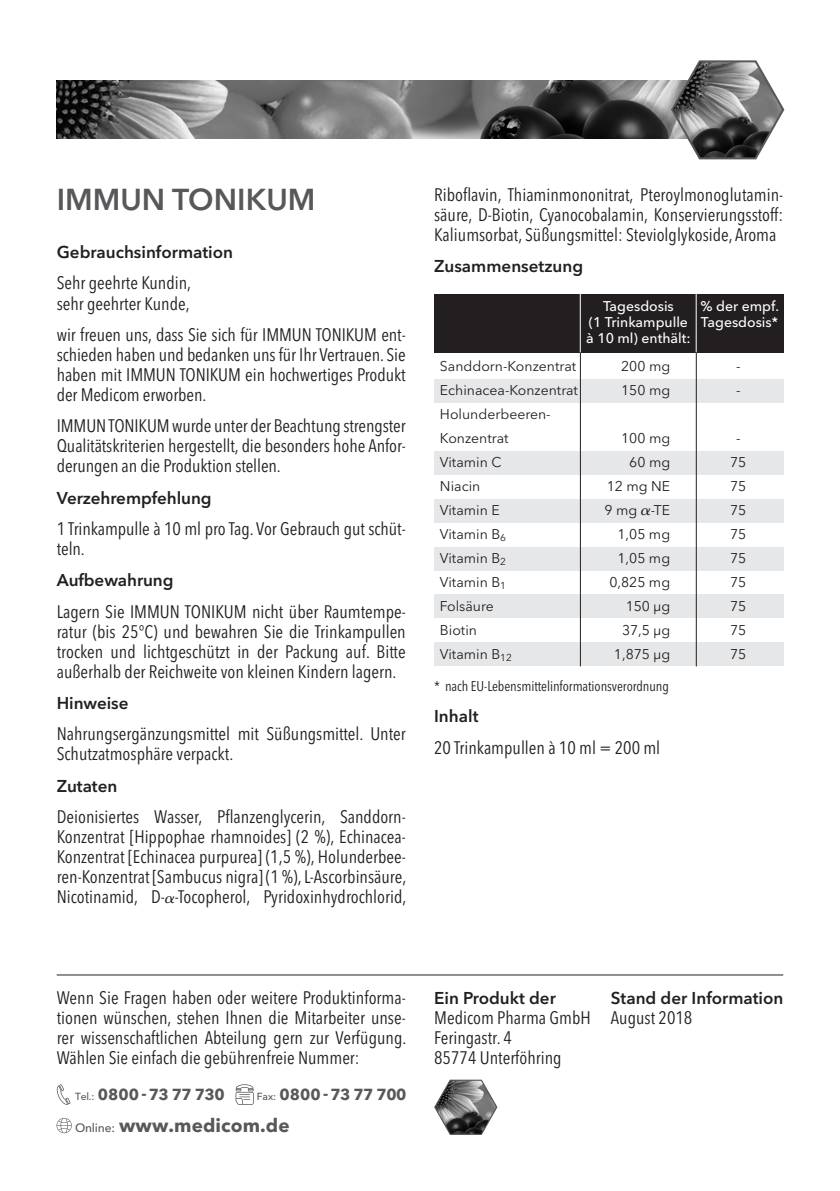
<style>
.page{position:relative;width:840px;height:1191px;background:#fff}
.page>*{position:absolute;margin:0;border:0;box-sizing:border-box;transform-origin:0 0}
.t1{font:600 30px "Avenir Next LT Pro";color:#57585a}
.t2{font:700 18.8px "Avenir Next LT Pro";letter-spacing:.005em;color:#57585a}
.Texto_Avenir_9pt__10{font:condensed 18px/20px "Avenir Next LT Pro";color:#231f20;text-align:justify}
.Texto_Avenir_9pt__10-2{font:600 17px "Avenir Next LT Pro";color:#231f20}
.t3{font:700 15.8px "Avenir Next LT Pro";letter-spacing:-.03em;color:#57585a}
.t4{font:14px/24px "Avenir Next LT Pro";color:#231f20}
.t5{font:500 14px/16px "Avenir Next LT Pro";color:#fff;text-align:center}
.Texto_Avenir_9pt__12{font:condensed 14px "Avenir Next LT Pro";letter-spacing:-.005em;color:#231f20}
.s1{font-family:"European Pi Two";font-stretch:normal;font-size:16px}
.s2{font-family:"European Pi Two";font-size:16px}
.s3{font-weight:500;font-size:10.2px}
.s4{font-weight:500;font-size:12px}
</style>
<div class="page">
<img style="left:57px;top:81px;width:612px;height:58px">
<div style="left:434px;top:379px;width:348px;height:24px;background:#e6e7e9"></div>
<div style="left:434px;top:498px;width:348px;height:24px;background:#e6e7e9"></div>
<div style="left:434px;top:594px;width:348px;height:24px;background:#e6e7e9"></div>
<div style="left:434px;top:451px;width:348px;height:24px;background:#e6e7e9"></div>
<div style="left:434px;top:546px;width:348px;height:24px;background:#e6e7e9"></div>
<div style="left:434px;top:642px;width:348px;height:24px;background:#e6e7e9"></div>
<hr style="left:579px;top:352px;width:1px;height:314px;background:#231f20">
<hr style="left:695px;top:352px;width:1px;height:314px;background:#231f20">
<div style="left:434px;top:294px;width:348px;height:58px;background:#231f20"></div>
<hr style="left:579px;top:294px;width:1px;height:58px;background:#fff">
<hr style="left:695px;top:294px;width:1px;height:58px;background:#fff">
<svg style="left:56px;top:1118px;width:16px;height:15px"></svg>
<svg style="left:56px;top:1084px;width:15px;height:20px"></svg>
<svg style="left:235px;top:1084px;width:18px;height:20px"></svg>
<hr style="left:57px;top:974px;width:725px;height:1px;background:#231f20">
<svg style="left:669px;top:60px;width:116px;height:100px"></svg>
<svg style="left:434px;top:1079px;width:64px;height:56px"></svg>
<p class="t1" style="left:57px;top:181px;width:260px">IMMUN TONIKUM</p>
<p class="Texto_Avenir_9pt__10-2" style="left:57px;top:242px;width:178px">Gebrauchsinformation</p>
<p class="Texto_Avenir_9pt__10" style="left:57px;top:273px;width:136px">Sehr geehrte Kundin, sehr geehrter Kunde,</p>
<p class="Texto_Avenir_9pt__10" style="left:57px;top:324px;width:350px">wir freuen uns, dass Sie sich für IMMUN TONIKUM ent&shy;schieden haben und bedanken uns für Ihr Vertrauen. Sie haben mit IMMUN TONIKUM ein hochwertiges Produkt der Medicom erworben.</p>
<p class="Texto_Avenir_9pt__10" style="left:57px;top:416px;width:350px">IMMUN TONIKUM wurde unter der Beachtung strengster Qualitätskriterien hergestellt, die besonders hohe Anfor&shy;derungen an die Produktion stellen.</p>
<p class="Texto_Avenir_9pt__10-2" style="left:57px;top:487px;width:156px">Verzehrempfehlung</p>
<p class="Texto_Avenir_9pt__10" style="left:57px;top:518px;width:350px">1 Trinkampulle à 10 ml pro Tag. Vor Gebrauch gut schüt&shy;teln.</p>
<p class="Texto_Avenir_9pt__10-2" style="left:57px;top:570px;width:118px">Aufbewahrung</p>
<p class="Texto_Avenir_9pt__10" style="left:57px;top:601px;width:350px">Lagern Sie IMMUN TONIKUM nicht über Raumtempe&shy;ratur (bis 25°C) und bewahren Sie die Trinkampullen trocken und lichtgeschützt in der Packung auf. Bitte außerhalb der Reichweite von kleinen Kindern lagern.</p>
<p class="Texto_Avenir_9pt__10-2" style="left:57px;top:692px;width:73px">Hinweise</p>
<p class="Texto_Avenir_9pt__10" style="left:57px;top:724px;width:350px">Nahrungsergänzungsmittel mit Süßungsmittel. Unter<br>Schutzatmosphäre verpackt.</p>
<p class="Texto_Avenir_9pt__10-2" style="left:57px;top:775px;width:62px">Zutaten</p>
<p class="Texto_Avenir_9pt__10" style="left:57px;top:806px;width:351px">Deionisiertes Wasser, Pflanzenglycerin, Sanddorn-Konzentrat [Hippophae rhamnoides] (2 %), Echinacea-Konzentrat [Echinacea purpurea] (1,5 %), Holunderbee&shy;ren-Konzentrat [Sambucus nigra] (1 %), L-Ascorbinsäure, Nicotinamid, D-<span class="s1">a</span>-Tocopherol, Pyridoxinhydrochlorid,</p>
<p class="Texto_Avenir_9pt__10" style="left:434px;top:184px;width:350px">Riboflavin, Thiaminmononitrat, Pteroylmonoglutamin&shy;säure, D-Biotin, Cyanocobalamin, Konservierungsstoff:<br>Kaliumsorbat, Süßungsmittel: Steviolglykoside, Aroma</p>
<p class="Texto_Avenir_9pt__10-2" style="left:434px;top:256px;width:150px">Zusammensetzung</p>
<p class="t5" style="left:586px;top:298px;width:106px">Tagesdosis<br>(1 Trinkampulle à 10 ml) enthält:</p>
<p class="t5" style="left:700px;top:298px;width:80px;text-align:left">% der empf.<br>Tagesdosis*</p>
<p class="t4" style="left:439px;top:354px;width:138px">Sanddorn-Konzentrat</p>
<p class="t4" style="left:620px;top:354px;width:51px">200 mg</p>
<p class="t4" style="left:735px;top:354px;width:6px">-</p>
<p class="t4" style="left:439px;top:378px;width:139px">Echinacea-Konzentrat</p>
<p class="t4" style="left:620px;top:378px;width:51px">150 mg</p>
<p class="t4" style="left:735px;top:378px;width:6px">-</p>
<p class="t4" style="left:439px;top:402px;width:112px">Holunderbeeren-<br>Konzentrat</p>
<p class="t4" style="left:620px;top:426px;width:51px">100 mg</p>
<p class="t4" style="left:735px;top:426px;width:6px">-</p>
<p class="t4" style="left:439px;top:450px;width:63px">Vitamin C</p>
<p class="t4" style="left:629px;top:450px;width:42px">60 mg</p>
<p class="t4" style="left:729px;top:450px;width:18px">75</p>
<p class="t4" style="left:439px;top:474px;width:42px">Niacin</p>
<p class="t4" style="left:606px;top:474px;width:65px">12 mg NE</p>
<p class="t4" style="left:729px;top:474px;width:18px">75</p>
<p class="t4" style="left:439px;top:498px;width:61px">Vitamin E</p>
<p class="t4" style="left:604px;top:498px;width:67px">9 mg <span class="s2">a</span>-TE</p>
<p class="t4" style="left:729px;top:498px;width:18px">75</p>
<p class="t4" style="left:439px;top:522px;width:68px">Vitamin B<sub>6</sub></p>
<p class="t4" style="left:617px;top:522px;width:54px">1,05 mg</p>
<p class="t4" style="left:729px;top:522px;width:18px">75</p>
<p class="t4" style="left:439px;top:546px;width:68px">Vitamin B<sub>2</sub></p>
<p class="t4" style="left:617px;top:546px;width:54px">1,05 mg</p>
<p class="t4" style="left:729px;top:546px;width:18px">75</p>
<p class="t4" style="left:439px;top:570px;width:68px">Vitamin B<sub>1</sub></p>
<p class="t4" style="left:609px;top:570px;width:62px">0,825 mg</p>
<p class="t4" style="left:729px;top:570px;width:18px">75</p>
<p class="t4" style="left:439px;top:594px;width:55px">Folsäure</p>
<p class="t4" style="left:625px;top:594px;width:46px">150 µg</p>
<p class="t4" style="left:729px;top:594px;width:18px">75</p>
<p class="t4" style="left:439px;top:618px;width:39px">Biotin</p>
<p class="t4" style="left:621px;top:618px;width:50px">37,5 µg</p>
<p class="t4" style="left:729px;top:618px;width:18px">75</p>
<p class="t4" style="left:439px;top:642px;width:73px">Vitamin B<sub>12</sub></p>
<p class="t4" style="left:613px;top:642px;width:58px">1,875 µg</p>
<p class="t4" style="left:729px;top:642px;width:18px">75</p>
<p class="Texto_Avenir_9pt__12" style="left:434px;top:677px;width:236px">* nach EU-Lebensmittelinformationsverordnung</p>
<p class="Texto_Avenir_9pt__10-2" style="left:434px;top:706px;width:46px">Inhalt</p>
<p class="Texto_Avenir_9pt__10" style="left:434px;top:737px;width:227px">20 Trinkampullen à 10 ml = 200 ml</p>
<p class="Texto_Avenir_9pt__10" style="left:57px;top:988px;width:351px">Wenn Sie Fragen haben oder weitere Produktinforma&shy;tionen wünschen, stehen Ihnen die Mitarbeiter unse&shy;rer wissenschaftlichen Abteilung gern zur Verfügung.<br>Wählen Sie einfach die gebührenfreie Nummer:</p>
<p class="t3" style="left:75px;top:1085px;width:151px"><span class="s3">Tel.:</span> 0800 -73 77 730</p>
<p class="t2" style="left:75px;top:1113px;width:216px"><span class="s4">Online:</span> www.medicom.de</p>
<p class="t3" style="left:257px;top:1085px;width:151px"><span class="s3">Fax:</span> 0800 -73 77 700</p>
<p class="Texto_Avenir_9pt__10-2" style="left:434px;top:987px;width:123px">Ein Produkt der</p>
<p class="Texto_Avenir_9pt__10" style="left:434px;top:1008px;width:158px;text-align:left">Medicom Pharma GmbH<br>Feringastr. 4<br>85774 Unterföhring</p>
<p class="Texto_Avenir_9pt__10-2" style="left:610px;top:988px;width:174px">Stand der Information</p>
<p class="Texto_Avenir_9pt__10" style="left:610px;top:1008px;width:83px">August 2018</p>
</div>
